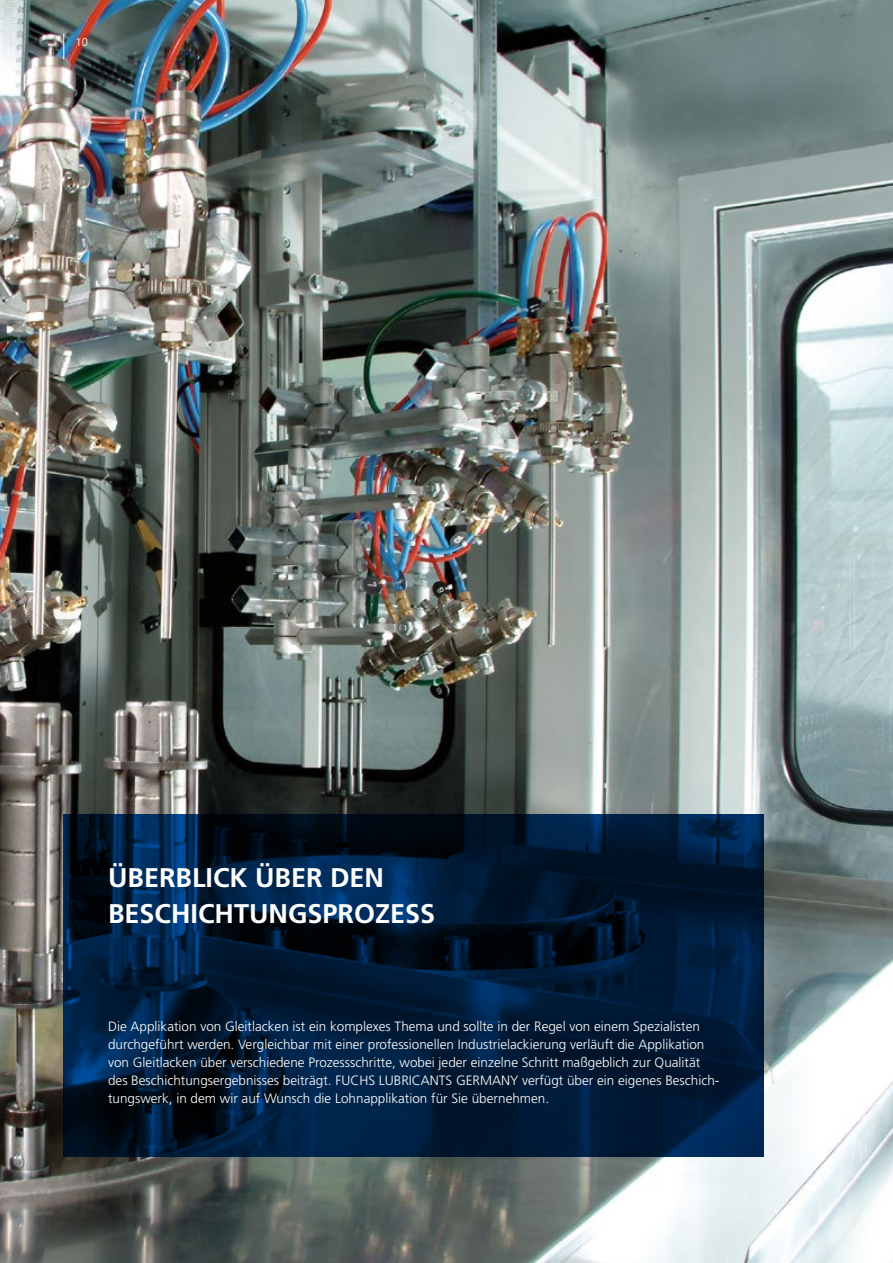
<style>
.page{position:relative;width:893px;height:1263px;background:#fff}
.page>*{position:absolute;margin:0;border:0;box-sizing:border-box;transform-origin:0 0}
.t1{font:700 27px/36px "Frutiger LT Std";color:#fff}
.t2{font:300 13.5px/18px "Frutiger LT Std";color:#fff}
.t3{font:300 11.25px "Frutiger LT Std";color:#fff}
</style>
<div class="page">
<img style="left:0;top:0;width:893px;height:1263px">
<svg style="left:64px;top:815px;width:700px;height:342px;background:#001a36"></svg>
<svg style="left:63px;top:34px;width:1px;height:25px"></svg>
<p class="t3" style="left:76px;top:36px;width:14px">10</p>
<h1 class="t1" style="left:108px;top:860px;width:329px">ÜBERBLICK ÜBER DEN<br>BESCHICHTUNGSPROZESS</h1>
<p class="t2" style="left:108px;top:1017px;width:613px">Die Applikation von Gleitlacken ist ein komplexes Thema und sollte in der Regel von einem Spezialisten durchgeführt werden. Vergleichbar mit einer professionellen Industrielackierung verläuft die Applikation von Gleitlacken über verschiedene Prozessschritte, wobei jeder einzelne Schritt maßgeblich zur Qualität des Beschichtungsergebnisses beiträgt. FUCHS LUBRICANTS GERMANY verfügt über ein eigenes Beschich&shy;tungswerk, in dem wir auf Wunsch die Lohnapplikation für Sie übernehmen.</p>
</div>
